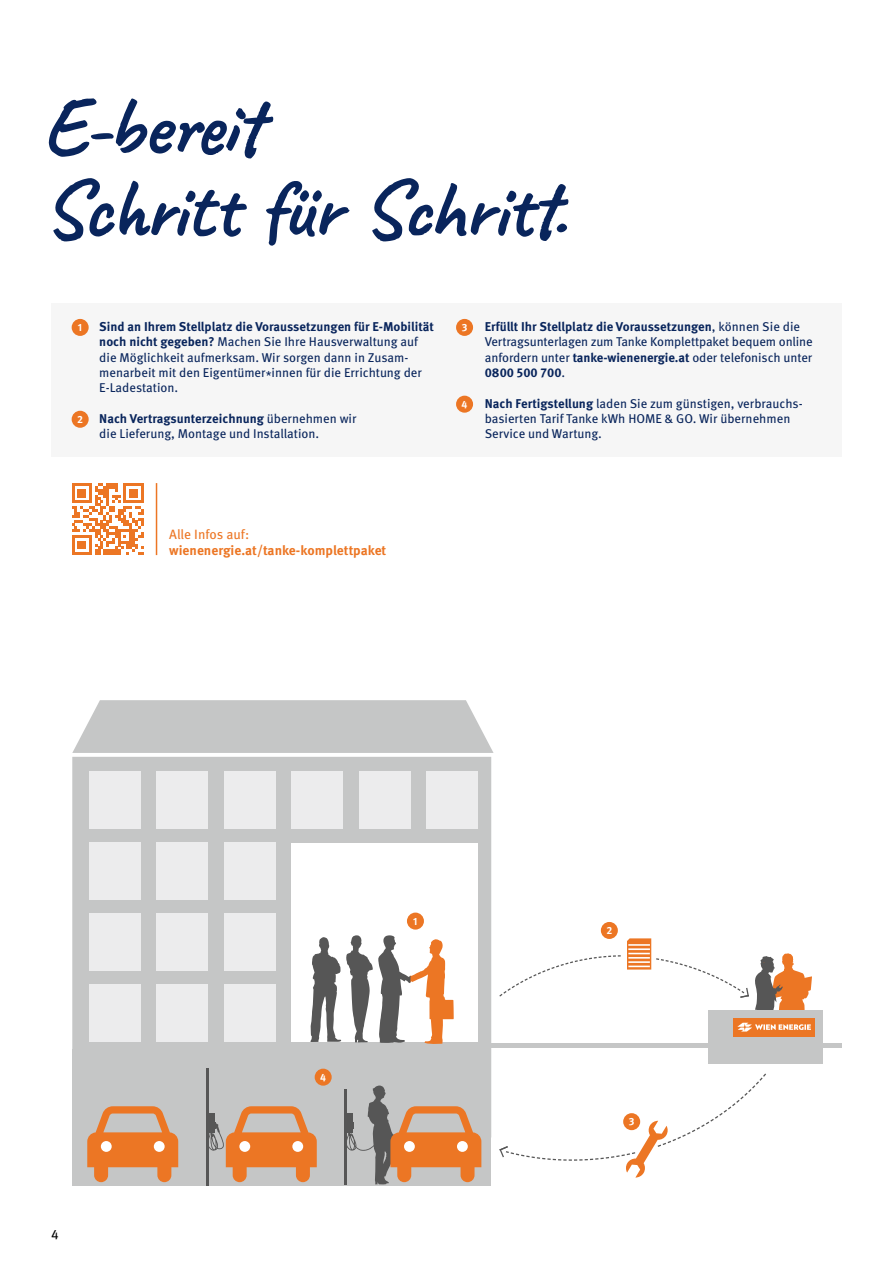
<style>
.page{position:relative;width:893px;height:1263px;background:#fff}
.page>*{position:absolute;margin:0;border:0;box-sizing:border-box;transform-origin:0 0}
.t1{font:700 82.5px/82.5px "Caveat";letter-spacing:-.025em;color:#09255c}
.t2{font:700 13.5px "Meta Pro";color:#ec7624}
.t3{font:13.5px "Meta Pro";color:#ec7624}
.t4{font:13.5px "Meta Pro";color:#000}
.t5{font:12.75px/15.3px "Meta Pro";letter-spacing:-.005em;color:#09255c}
.t6{font:700 10.5px "Meta Pro";color:#fff}
.s1{font-weight:700}
</style>
<div class="page">
<hr style="left:156px;top:483px;width:1px;height:72px;background:#ec7624">
<div style="left:51px;top:303px;width:791px;height:153px;background:#f6f6f6"></div>
<div style="left:72px;top:319px;width:17px;height:17px;background:#ec7624;border-radius:50%"></div>
<div style="left:456px;top:319px;width:17px;height:17px;background:#ec7624;border-radius:50%"></div>
<div style="left:456px;top:396px;width:17px;height:17px;background:#ec7624;border-radius:50%"></div>
<div style="left:72px;top:411px;width:17px;height:17px;background:#ec7624;border-radius:50%"></div>
<svg style="left:72px;top:700px;width:422px;height:53px;background:#c9caca"></svg>
<hr style="left:96px;top:1043px;width:745px;height:4px;background:#c5c6c6">
<div style="left:72px;top:757px;width:419px;height:380px;background:#c5c6c6"></div>
<div style="left:72px;top:1049px;width:419px;height:136px;background:#c5c6c6"></div>
<div style="left:291px;top:843px;width:187px;height:199px;background:#fff"></div>
<div style="left:224px;top:772px;width:51px;height:57px;background:#ececed"></div>
<div style="left:291px;top:772px;width:52px;height:57px;background:#ececed"></div>
<div style="left:359px;top:772px;width:51px;height:57px;background:#ececed"></div>
<div style="left:426px;top:772px;width:52px;height:57px;background:#ececed"></div>
<div style="left:224px;top:843px;width:51px;height:57px;background:#ececed"></div>
<div style="left:224px;top:914px;width:51px;height:57px;background:#ececed"></div>
<div style="left:224px;top:984px;width:51px;height:58px;background:#ececed"></div>
<div style="left:156px;top:772px;width:52px;height:57px;background:#ececed"></div>
<div style="left:156px;top:843px;width:52px;height:57px;background:#ececed"></div>
<div style="left:156px;top:914px;width:52px;height:57px;background:#ececed"></div>
<div style="left:156px;top:984px;width:52px;height:58px;background:#ececed"></div>
<div style="left:89px;top:772px;width:52px;height:57px;background:#ececed"></div>
<div style="left:89px;top:843px;width:52px;height:57px;background:#ececed"></div>
<div style="left:89px;top:914px;width:52px;height:57px;background:#ececed"></div>
<div style="left:89px;top:984px;width:52px;height:58px;background:#ececed"></div>
<svg style="left:310px;top:935px;width:144px;height:109px"></svg>
<svg style="left:87px;top:1106px;width:91px;height:76px"></svg>
<div style="left:101px;top:1141px;width:11px;height:11px;background:#fff;border-radius:50%"></div>
<div style="left:154px;top:1141px;width:11px;height:11px;background:#fff;border-radius:50%"></div>
<div style="left:708px;top:1010px;width:115px;height:54px;background:#c5c6c6"></div>
<svg style="left:209px;top:1106px;width:108px;height:76px"></svg>
<svg style="left:347px;top:1085px;width:134px;height:99px"></svg>
<hr style="left:206px;top:1068px;width:3px;height:117px;background:#565656">
<hr style="left:344px;top:1089px;width:3px;height:96px;background:#565656">
<svg style="left:499px;top:1073px;width:267px;height:105px"></svg>
<div style="left:407px;top:912px;width:17px;height:17px;background:#ec7624;border-radius:50%"></div>
<div style="left:601px;top:922px;width:17px;height:17px;background:#ec7624;border-radius:50%"></div>
<div style="left:623px;top:1113px;width:17px;height:17px;background:#ec7624;border-radius:50%"></div>
<div style="left:315px;top:1069px;width:17px;height:17px;background:#ec7624;border-radius:50%"></div>
<div style="left:733px;top:1018px;width:82px;height:18px;background:#ec7624"></div>
<svg style="left:499px;top:938px;width:314px;height:110px"></svg>
<svg style="left:72px;top:483px;width:72px;height:72px"></svg>
<h1 class="t1" style="left:43px;top:85px;width:525px">E-bereit<br>Schritt für Schritt.</h1>
<p class="t5" style="left:99px;top:318px;width:336px"><span class="s1">Sind an Ihrem Stellplatz die Voraussetzungen für E-Mobilität noch nicht gegeben?</span> Machen Sie Ihre Hausverwaltung auf die Möglichkeit aufmerksam. Wir sorgen dann in Zusam&shy;menarbeit mit den Eigentümer*innen für die Errichtung der E-Ladestation.</p>
<p class="t5" style="left:99px;top:410px;width:259px"><span class="s1">Nach Vertragsunterzeichnung</span> übernehmen wir die Lieferung, Montage und Installation.</p>
<p class="t6" style="left:78px;top:319px;width:6px">1</p>
<p class="t6" style="left:462px;top:319px;width:7px">3</p>
<p class="t6" style="left:462px;top:396px;width:7px">4</p>
<p class="t6" style="left:77px;top:411px;width:7px">2</p>
<p class="t5" style="left:485px;top:318px;width:329px"><span class="s1">Erfüllt Ihr Stellplatz die Voraussetzungen</span>, können Sie die Vertragsunterlagen zum Tanke Komplettpaket bequem online anfordern unter <span class="s1">tanke-wienenergie.at</span> oder telefonisch unter <span class="s1">0800 500 700</span>.</p>
<p class="t5" style="left:485px;top:395px;width:318px"><span class="s1">Nach Fertigstellung</span> laden Sie zum günstigen, verbrauchs&shy;basierten Tarif Tanke kWh HOME &amp; GO. Wir übernehmen<br>Service und Wartung.</p>
<p class="t3" style="left:169px;top:523px;width:81px">Alle Infos auf:</p>
<p class="t2" style="left:169px;top:540px;width:219px">wienenergie.at/tanke-komplettpaket</p>
<p class="t4" style="left:51px;top:1224px;width:9px">4</p>
<p class="t6" style="left:320px;top:1069px;width:7px">4</p>
<p class="t6" style="left:413px;top:913px;width:6px">1</p>
<p class="t6" style="left:606px;top:922px;width:7px">2</p>
<p class="t6" style="left:629px;top:1113px;width:7px">3</p>
</div>
